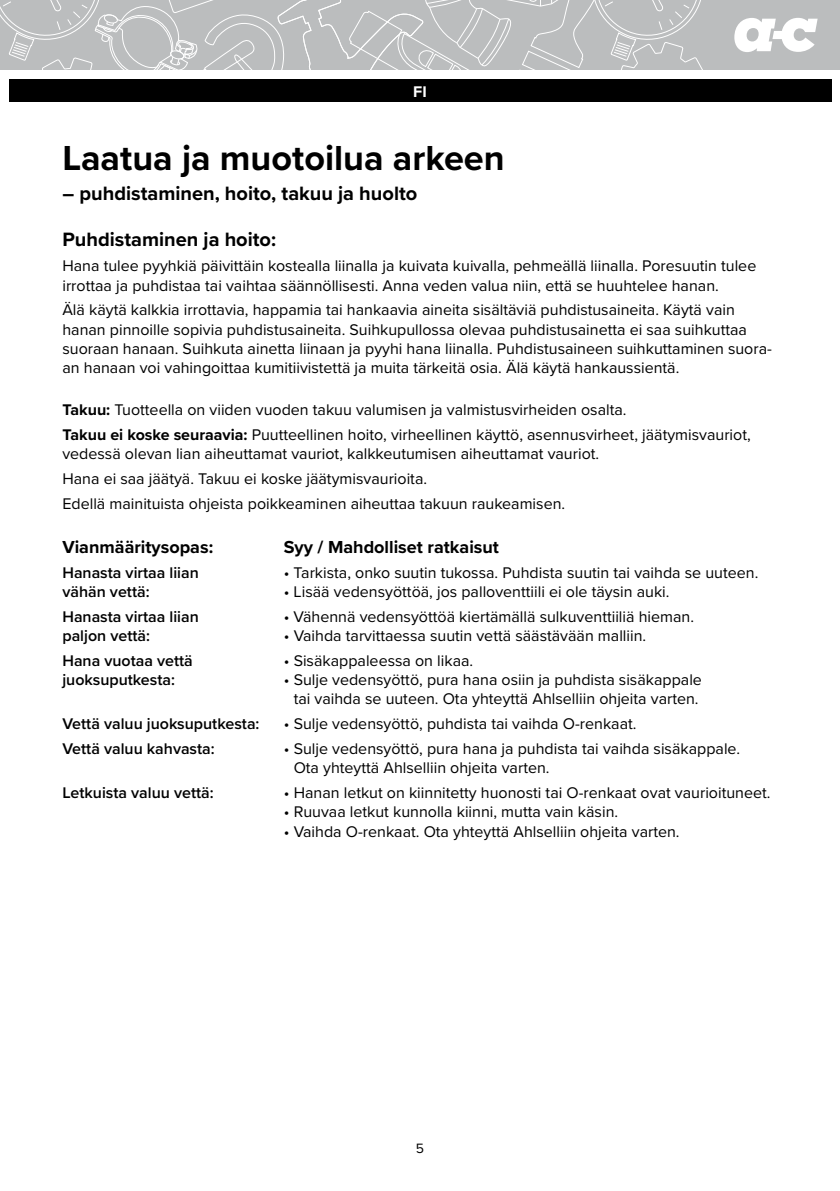
<style>
.page{position:relative;width:840px;height:1191px;background:#fff}
.page>*{position:absolute;margin:0;border:0;box-sizing:border-box;transform-origin:0 0}
.t1{font:700 36px "Proxima Nova";color:#000}
.t2{font:700 20px "Proxima Nova";color:#000}
.t3{font:700 18px "Proxima Nova";color:#000}
.t4{font:16px/19.2px "Proxima Nova";color:#000}
.t5{font:600 16px "Proxima Nova";color:#000}
.t6{font:700 16px "Proxima Nova";color:#fff}
.t7{font:14px "Proxima Nova";color:#000}
.s1{font-weight:700}
</style>
<div class="page">
<div style="left:0;top:0;width:839px;height:70px;background:#bbbdbe"></div>
<svg style="left:0;top:0;width:703px;height:70px"></svg>
<svg style="left:734px;top:18px;width:83px;height:34px"></svg>
<div style="left:9px;top:79px;width:822px;height:23px;background:#000"></div>
<p class="t6" style="left:413px;top:80px;width:15px">FI</p>
<h1 class="t1" style="left:62px;top:131px;width:443px">Laatua ja muotoilua arkeen</h1>
<p class="t2" style="left:62px;top:178px;width:356px">– puhdistaminen, hoito, takuu ja huolto</p>
<p class="t2" style="left:62px;top:225px;width:215px">Puhdistaminen ja hoito:</p>
<p class="t4" style="left:62px;top:256px;width:695px">Hana tulee pyyhkiä päivittäin kostealla liinalla ja kuivata kuivalla, pehmeällä liinalla. Poresuutin tulee irrottaa ja puhdistaa tai vaihtaa säännöllisesti. Anna veden valua niin, että se huuhtelee hanan.</p>
<p class="t4" style="left:62px;top:300px;width:710px">Älä käytä kalkkia irrottavia, happamia tai hankaavia aineita sisältäviä puhdistusaineita. Käytä vain hanan pinnoille sopivia puhdistusaineita. Suihkupullossa olevaa puhdistusainetta ei saa suihkuttaa suoraan hanaan. Suihkuta ainetta liinaan ja pyyhi hana liinalla. Puhdistusaineen suihkuttaminen suora&shy;an hanaan voi vahingoittaa kumitiivistettä ja muita tärkeitä osia. Älä käytä hankaussientä.</p>
<p class="t4" style="left:62px;top:396px;width:689px;line-height:24.8px"><span class="s1">Takuu:</span> Tuotteella on viiden vuoden takuu valumisen ja valmistusvirheiden osalta.<br><span class="s1">Takuu ei koske seuraavia:</span> Puutteellinen hoito, virheellinen käyttö, asennusvirheet, jäätymisvauriot,</p>
<p class="t4" style="left:62px;top:440px;width:538px;line-height:24.8px">vedessä olevan lian aiheuttamat vauriot, kalkkeutumisen aiheuttamat vauriot.<br>Hana ei saa jäätyä. Takuu ei koske jäätymisvaurioita.<br>Edellä mainituista ohjeista poikkeaminen aiheuttaa takuun raukeamisen.</p>
<p class="t3" style="left:62px;top:533px;width:152px">Vianmääritysopas:</p>
<p class="t3" style="left:283px;top:533px;width:217px">Syy / Mahdolliset ratkaisut</p>
<p class="t5" style="left:62px;top:560px;width:138px">Hanasta virtaa liian</p>
<p class="t4" style="left:283px;top:562px;width:476px">• Tarkista, onko suutin tukossa. Puhdista suutin tai vaihda se uuteen.</p>
<p class="t5" style="left:62px;top:579px;width:89px">vähän vettä:</p>
<p class="t4" style="left:283px;top:581px;width:387px">• Lisää vedensyöttöä, jos palloventtiili ei ole täysin auki.</p>
<p class="t5" style="left:62px;top:604px;width:138px">Hanasta virtaa liian</p>
<p class="t4" style="left:283px;top:606px;width:411px">• Vähennä vedensyöttöä kiertämällä sulkuventtiiliä hieman.</p>
<p class="t5" style="left:62px;top:623px;width:89px">paljon vettä:</p>
<p class="t4" style="left:283px;top:625px;width:364px">• Vaihda tarvittaessa suutin vettä säästävään malliin.</p>
<p class="t5" style="left:62px;top:648px;width:132px">Hana vuotaa vettä</p>
<p class="t4" style="left:283px;top:650px;width:191px">• Sisäkappaleessa on likaa.</p>
<p class="t5" style="left:62px;top:668px;width:114px">juoksuputkesta:</p>
<p class="t4" style="left:283px;top:669px;width:419px;text-align:center">• Sulje vedensyöttö, pura hana osiin ja puhdista sisäkappale tai vaihda se uuteen. Ota yhteyttä Ahlselliin ohjeita varten.</p>
<p class="t5" style="left:62px;top:712px;width:198px">Vettä valuu juoksuputkesta:</p>
<p class="t4" style="left:283px;top:713px;width:354px">• Sulje vedensyöttö, puhdista tai vaihda O-renkaat.</p>
<p class="t5" style="left:62px;top:736px;width:154px">Vettä valuu kahvasta:</p>
<p class="t4" style="left:293px;top:738px;width:448px;text-indent:-10px">• Sulje vedensyöttö, pura hana ja puhdista tai vaihda sisäkappale.<br>Ota yhteyttä Ahlselliin ohjeita varten.</p>
<p class="t5" style="left:62px;top:781px;width:153px">Letkuista valuu vettä:</p>
<p class="t4" style="left:283px;top:782px;width:488px">• Hanan letkut on kiinnitetty huonosti tai O-renkaat ovat vaurioituneet.</p>
<p class="t4" style="left:283px;top:801px;width:336px">• Ruuvaa letkut kunnolla kiinni, mutta vain käsin.</p>
<p class="t4" style="left:283px;top:821px;width:397px">• Vaihda O-renkaat. Ota yhteyttä Ahlselliin ohjeita varten.</p>
<p class="t7" style="left:415px;top:1138px;width:10px">5</p>
</div>
